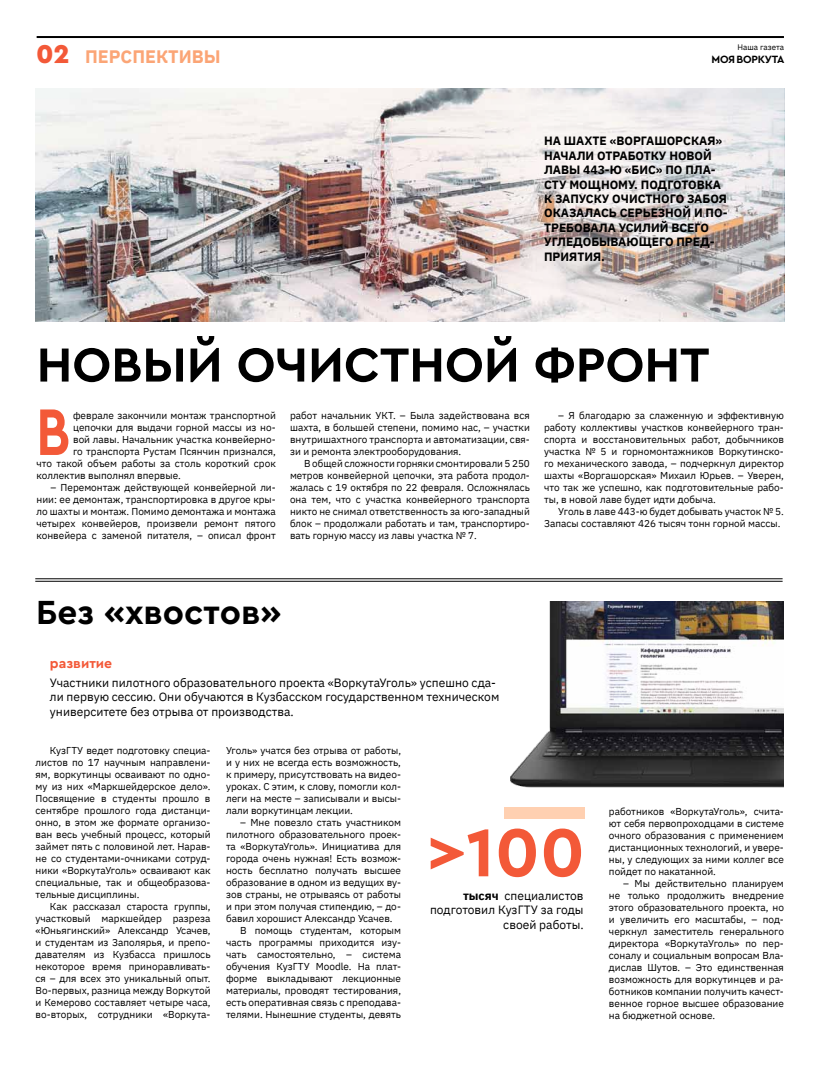
<style>
.page{position:relative;width:820px;height:1078px;background:#fff}
.page>*{position:absolute;margin:0;border:0;box-sizing:border-box;transform-origin:0 0}
.t1{font:700 71px "Cera Pro";color:#f35938}
.t2{font:700 68.8px "Cera Pro";color:#f35938;scale:.8 1}
.t3{font:700 50px "Cera Pro";color:#000}
.t4{font:700 35px "Cera Pro";color:#000}
.t5{font:700 18px "IBM Plex Sans";color:#fba576}
.t6{font:700 14px "Cera Pro";color:#f35938}
.t7{font:12px/14.4px "IBM Plex Sans";color:#000}
.t8{font:700 12px/14.4px "IBM Plex Sans";color:#000}
.t9{font:700 11px "Cera Pro";letter-spacing:-.02em;color:#000}
.t10{font:10px/12px "IBM Plex Sans";color:#000;text-align:justify}
.t11{font:8px "IBM Plex Sans";color:#000}
.s1{font-family:"Cera Pro";font-weight:900;font-size:27px;color:#f35938}
.s2{font-weight:700}
</style>
<div class="page">
<hr style="left:37px;top:36px;width:746px;height:2px;background:#000">
<hr style="left:35px;top:578px;width:747px;height:1px;background:#000">
<hr style="left:35px;top:581px;width:747px;height:1px;background:#000">
<div style="left:504px;top:806px;width:80px;height:12px;background:#ffd0b1"></div>
<img style="left:35px;top:88px;width:749px;height:233px">
<svg style="left:472px;top:88px;width:311px;height:234px"></svg>
<img style="left:510px;top:601px;width:273px;height:187px">
<h3 class="t5" style="left:36px;top:42px;width:186px"><span class="s1">02</span> Перспективы</h3>
<p class="t11" style="left:737px;top:41px;width:48px">Наша газета</p>
<p class="t9" style="left:711px;top:52px;width:33px">МОЯВОР</p>
<p class="t9" style="left:757px;top:52px;width:22px">КУТА</p>
<p class="t8" style="left:544px;top:133px;width:179px">На шахте «Воргашорская» начали отработку</p>
<p class="t8" style="left:544px;top:147px;width:173px;text-indent:125px">новой лавы 443-ю «бис» по пла&shy;сту Мощному. Подготовка к запу</p>
<p class="t8" style="left:544px;top:190px;width:185px;text-indent:42px">ску очистного забоя оказалась серьезной и по&shy;требовала усилий всего угледобывающего пред&shy;приятия.</p>
<h3 class="t3" style="left:142px;top:331px;width:237px">ЫЙ ОЧИСТНО</h3>
<h3 class="t3" style="left:483px;top:331px;width:86px">Й ФРОНТ</h3>
<h3 class="t3" style="left:37px;top:331px;width:35px">НОВ</h3>
<h2 class="t2" style="left:36px;top:386px;width:37px">В</h2>
<p class="t10" style="left:544px;top:408px;width:241px;text-indent:14px">– Я благодарю за слаженную и эффективную работу коллективы участков конвейерного тран&shy;спорта и восстановительных работ, добычников участка № 5 и горномонтажников Воркутинско&shy;го механического завода, – подчеркнул директор шахты «Воргашорская» Михаил Юрьев. – Уверен, что так же успешно, как подготовительные рабо&shy;ты, в новой лаве будет идти добыча.</p>
<p class="t10" style="left:544px;top:504px;width:241px;text-indent:14px">Уголь в лаве 443-ю будет добывать участок № 5.<br>Запасы составляют 426 тысяч тонн горной массы.</p>
<p class="t10" style="left:290px;top:408px;width:241px">работ начальник УКТ. – Была задействована вся шахта, в большей степени, помимо нас, – участки внутришахтного транспорта и автоматизации, свя&shy;зи и ремонта электрооборудования.</p>
<p class="t10" style="left:290px;top:456px;width:241px;text-indent:14px">В общей сложности горняки смонтировали 5 250 метров конвейерной цепочки, эта работа продол&shy;жалась с 19 октября по 22 февраля. Осложнялась она тем, что с участка конвейерного транспорта никто не снимал ответственность за юго-западный блок – продолжали работать и там, транспортиро&shy;вать горную массу из лавы участка № 7.</p>
<p class="t10" style="left:73px;top:408px;width:204px">феврале закончили монтаж транспортной</p>
<p class="t10" style="left:73px;top:420px;width:204px">цепочки для выдачи горной массы из но-</p>
<p class="t10" style="left:73px;top:432px;width:204px">вой лавы. Начальник участка конвейерно-</p>
<p class="t10" style="left:73px;top:444px;width:204px">го транспорта Рустам Псянчин признался,</p>
<p class="t10" style="left:36px;top:456px;width:241px">что такой объем работы за столь короткий срок</p>
<p class="t10" style="left:36px;top:468px;width:146px">коллектив выполнял впервые.</p>
<p class="t10" style="left:36px;top:480px;width:241px;text-indent:14px">– Перемонтаж действующей конвейерной ли&shy;нии: ее демонтаж, транспортировка в другое кры&shy;ло шахты и монтаж. Помимо демонтажа и монтажа четырех конвейеров, произвели ремонт пятого конвейера с заменой питателя, – описал фронт</p>
<h3 class="t4" style="left:36px;top:589px;width:247px">Без «хвостов»</h3>
<h3 class="t6" style="left:50px;top:653px;width:64px">развитие</h3>
<p class="t7" style="left:50px;top:674px;width:450px">Участники пилотного образовательного проекта «ВоркутаУголь» успешно сда&shy;ли первую сессию. Они обучаются в Кузбасском государственном техническом университете без отрыва от производства.</p>
<p class="t10" style="left:36px;top:743px;width:176px;text-indent:14px">КузГТУ ведет подготовку специа&shy;листов по 17 научным направлени&shy;ям, воркутинцы осваивают по одно&shy;му из них «Маркшейдерское дело».<br>Посвящение в студенты прошло в сентябре прошлого года дистанци&shy;онно, в этом же формате организо&shy;ван весь учебный процесс, который займет пять с половиной лет. Нарав&shy;не со студентами-очниками сотруд&shy;ники «ВоркутаУголь» осваивают как специальные, так и общеобразова&shy;тельные дисциплины.</p>
<p class="t10" style="left:36px;top:899px;width:176px;text-indent:14px">Как рассказал староста группы, участковый маркшейдер разреза «Юньягинский» Александр Усачев, и студентам из Заполярья, и препо&shy;давателям из Кузбасса пришлось некоторое время приноравливать&shy;ся – для всех это уникальный опыт.<br>Во-первых, разница между Воркутой и Кемерово составляет четыре часа, во-вторых, сотрудники «Воркута-</p>
<p class="t10" style="left:226px;top:743px;width:176px">Уголь» учатся без отрыва от работы, и у них не всегда есть возможность, к примеру, присутствовать на видео&shy;уроках. С этим, к слову, помогли кол&shy;леги на месте – записывали и высы&shy;лали воркутинцам лекции.</p>
<p class="t10" style="left:240px;top:815px;width:162px">– Мне повезло стать участником</p>
<p class="t10" style="left:226px;top:827px;width:176px">пилотного образовательного проек-</p>
<p class="t10" style="left:226px;top:839px;width:176px">та «ВоркутаУголь». Инициатива для</p>
<p class="t10" style="left:226px;top:851px;width:176px">города очень нужная! Есть возмож-</p>
<p class="t10" style="left:226px;top:863px;width:176px">ность бесплатно получать высшее</p>
<p class="t10" style="left:226px;top:875px;width:176px">образование в одном из ведущих ву-</p>
<p class="t10" style="left:226px;top:887px;width:176px">зов страны, не отрываясь от работы</p>
<p class="t10" style="left:226px;top:899px;width:176px">и при этом получая стипендию, – до-</p>
<p class="t10" style="left:226px;top:911px;width:168px">бавил хорошист Александр Усачев.</p>
<p class="t10" style="left:240px;top:923px;width:162px">В помощь студентам, которым</p>
<p class="t10" style="left:226px;top:935px;width:176px">часть программы приходится изу-</p>
<p class="t10" style="left:226px;top:947px;width:176px">чать самостоятельно, – система</p>
<p class="t10" style="left:226px;top:959px;width:176px">обучения КузГТУ Moodle. На плат-</p>
<p class="t10" style="left:226px;top:971px;width:176px">форме выкладывают лекционные</p>
<p class="t10" style="left:226px;top:983px;width:176px">материалы, проводят тестирования,</p>
<p class="t10" style="left:226px;top:995px;width:176px">есть оперативная связь с преподава-</p>
<p class="t10" style="left:226px;top:1007px;width:176px">телями. Нынешние студенты, девять</p>
<h1 class="t1" style="left:426px;top:805px;width:160px">&gt;100</h1>
<p class="t7" style="left:430px;top:887px;width:155px;text-align:right"><span class="s2">тысяч</span> специалистов подготовил КузГТУ за годы своей работы.</p>
<p class="t10" style="left:608px;top:804px;width:176px">работников «ВоркутаУголь», счита&shy;ют себя первопроходцами в системе очного образования с применением дистанционных технологий, и увере&shy;ны, у следующих за ними коллег все пойдет по накатанной.</p>
<p class="t10" style="left:608px;top:876px;width:176px;text-indent:14px">– Мы действительно планируем не только продолжить внедрение этого образовательного проекта, но и увеличить его масштабы, – под&shy;черкнул заместитель генерального директора «ВоркутаУголь» по пер&shy;соналу и социальным вопросам Вла&shy;дислав Шутов. – Это единственная возможность для воркутинцев и ра&shy;ботников компании получить качест&shy;венное горное высшее образование на бюджетной основе.</p>
</div>
